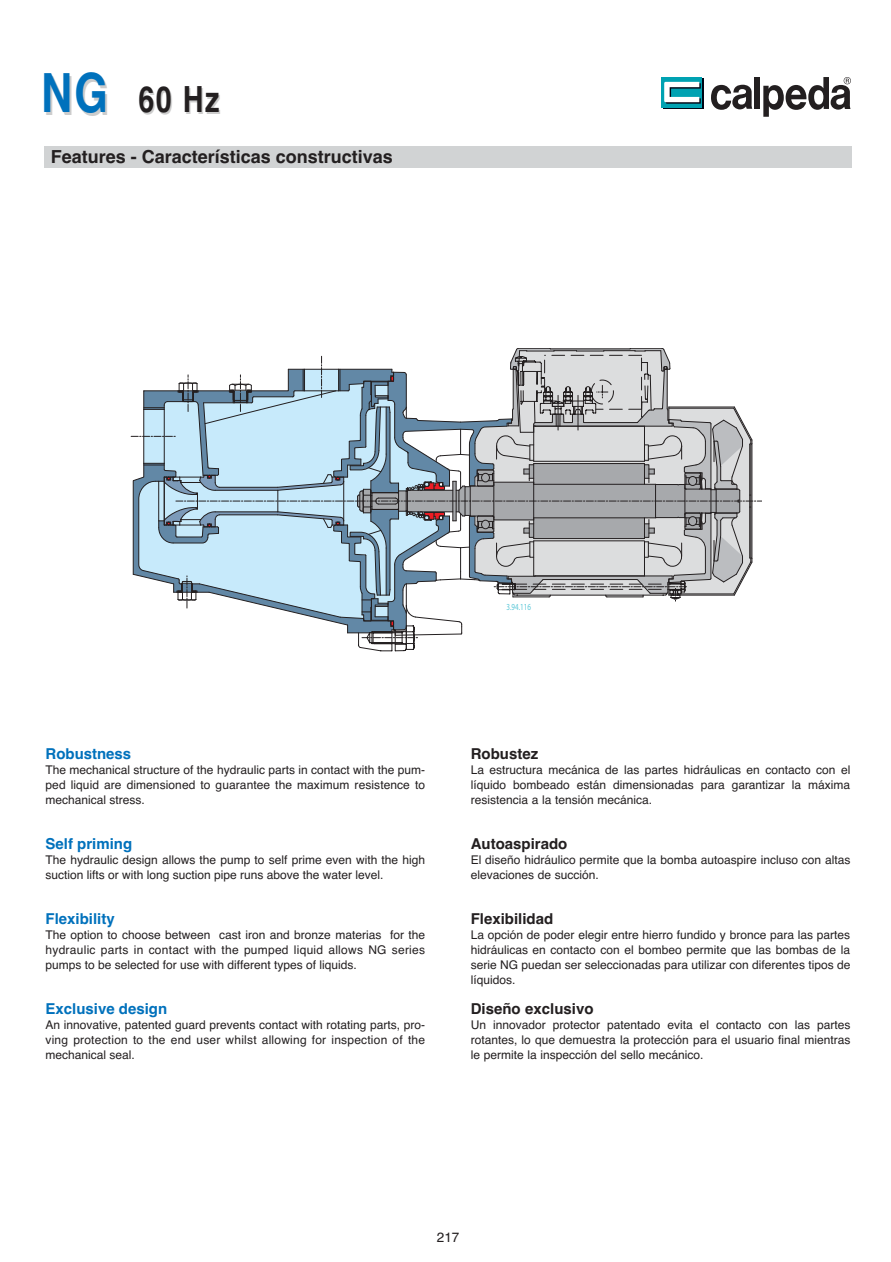
<style>
.page{position:relative;width:891px;height:1262px;background:#fff}
.page>*{position:absolute;margin:0;border:0;box-sizing:border-box;transform-origin:0 0}
.t1{font:700 36px "Helvetica";color:#231f20;scale:.8 1}
.t2{font:700 18px "Helvetica";color:#231f20}
.t3{font:700 15px "Helvetica";color:#0071bc}
.t4{font:700 15px "Helvetica";color:#231f20}
.t5{font:13.5px "Helvetica";color:#231f20}
.t6{font:12px/15px "Helvetica";color:#231f20;text-align:justify}
.t7{font:9.3px "Myriad Pro";color:#5dc8d8;scale:.76 1}
.s1{font-size:54px;color:#0071bc}
</style>
<div class="page">
<div style="left:44px;top:146px;width:808px;height:21px;background:#d1d3d4"></div>
<div style="left:755px;top:77px;width:5px;height:32px;background:#231f20"></div>
<svg style="left:711px;top:85px;width:41px;height:25px"></svg>
<svg style="left:663px;top:78px;width:41px;height:31px"></svg>
<div style="left:661px;top:77px;width:41px;height:30px;background:#00a2b2"></div>
<svg style="left:664px;top:82px;width:37px;height:22px"></svg>
<svg style="left:763px;top:77px;width:88px;height:40px"></svg>
<svg style="left:131px;top:348px;width:631px;height:303px"></svg>
<h1 class="t1" style="left:41px;top:86px;width:224px"><span class="s1">NG</span> 60 Hz</h1>
<h2 class="t2" style="left:51px;top:150px;width:343px">Features - Características constructivas</h2>
<p class="t7" style="left:507px;top:603px;width:34px">3.94.116</p>
<p class="t3" style="left:46px;top:748px;width:87px">Robustness</p>
<p class="t6" style="left:46px;top:763px;width:381px">The mechanical structure of the hydraulic parts in contact with the pum&shy;ped liquid are dimensioned to guarantee the maximum resistence to mechanical stress.</p>
<p class="t3" style="left:46px;top:838px;width:88px">Self priming</p>
<p class="t6" style="left:46px;top:853px;width:381px">The hydraulic design allows the pump to self prime even with the high suction lifts or with long suction pipe runs above the water level.</p>
<p class="t3" style="left:46px;top:913px;width:71px">Flexibility</p>
<p class="t6" style="left:46px;top:928px;width:381px">The option to choose between cast iron and bronze materias for the hydraulic parts in contact with the pumped liquid allows NG series pumps to be selected for use with different types of liquids.</p>
<p class="t3" style="left:46px;top:1003px;width:123px">Exclusive design</p>
<p class="t6" style="left:46px;top:1018px;width:381px">An innovative, patented guard prevents contact with rotating parts, pro&shy;ving protection to the end user whilst allowing for inspection of the mechanical seal.</p>
<p class="t4" style="left:471px;top:748px;width:69px">Robustez</p>
<p class="t6" style="left:471px;top:763px;width:381px">La estructura mecánica de las partes hidráulicas en contacto con el líquido bombeado están dimensionadas para garantizar la máxima resistencia a la tensión mecánica.</p>
<p class="t4" style="left:471px;top:838px;width:98px">Autoaspirado</p>
<p class="t6" style="left:471px;top:853px;width:381px">El diseño hidráulico permite que la bomba autoaspire incluso con altas elevaciones de succión.</p>
<p class="t4" style="left:471px;top:913px;width:84px">Flexibilidad</p>
<p class="t6" style="left:471px;top:928px;width:381px">La opción de poder elegir entre hierro fundido y bronce para las partes hidráulicas en contacto con el bombeo permite que las bombas de la serie NG puedan ser seleccionadas para utilizar con diferentes tipos de líquidos.</p>
<p class="t4" style="left:471px;top:1003px;width:124px">Diseño exclusivo</p>
<p class="t6" style="left:471px;top:1018px;width:381px">Un innovador protector patentado evita el contacto con las partes rotantes, lo que demuestra la protección para el usuario final mientras le permite la inspección del sello mecánico.</p>
<p class="t5" style="left:437px;top:1232px;width:24px">217</p>
</div>
